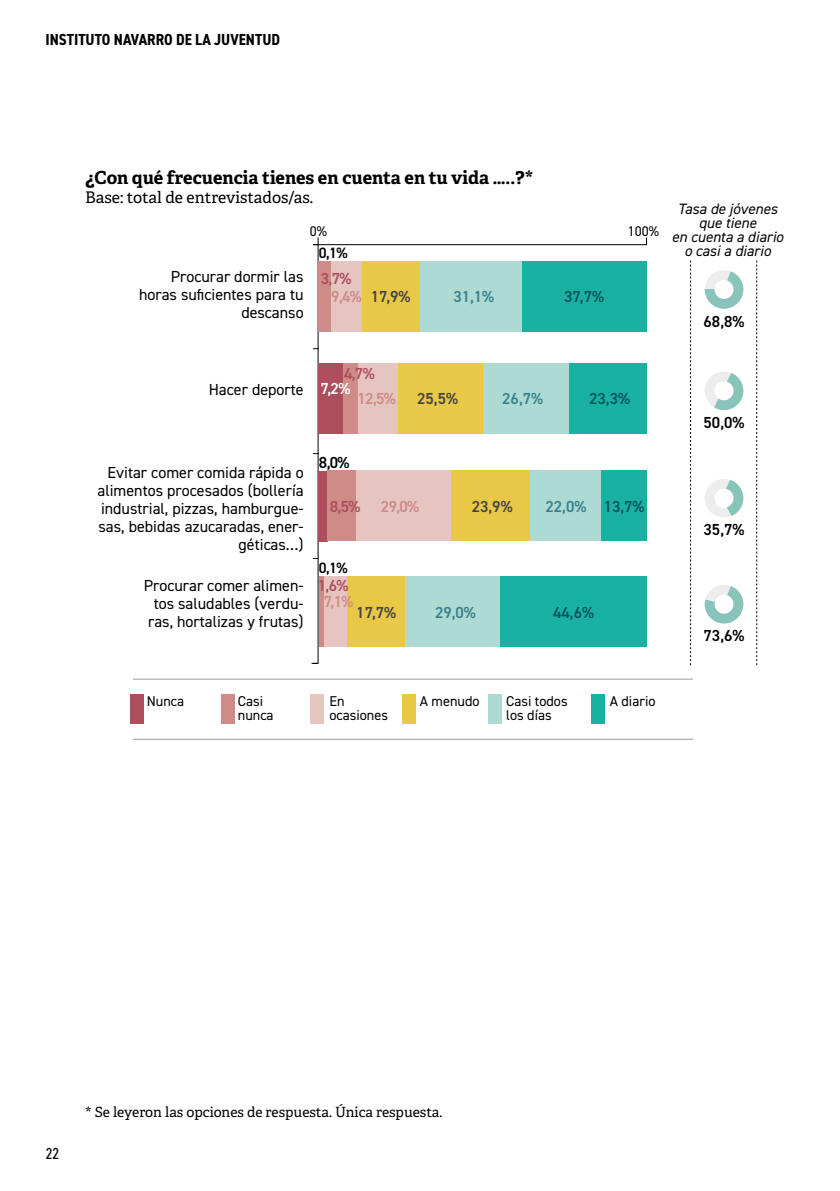
<style>
.page{position:relative;width:840px;height:1191px;background:#fff}
.page>*{position:absolute;margin:0;border:0;box-sizing:border-box;transform-origin:0 0}
.t1{font:700 18px "Adelle PE";letter-spacing:-.005em;color:#000}
.t2{font:16px/18px "DIN2014";color:#000;text-align:right}
.t3{font:16px "Adelle PE";color:#000}
.t4{font:700 condensed 16px "DIN2014";color:#000}
.t5{font:600 16px "DIN2014";color:#000}
.t6{font:600 16px "DIN2014";color:#00545f}
.t7{font:600 16px "DIN2014";color:#434342}
.t8{font:600 16px "DIN2014";color:#3a818d}
.t9{font:600 16px "DIN2014";color:#ce8b87}
.t10{font:600 16px "DIN2014";color:#ad4e5c}
.t11{font:600 16px "DIN2014";color:#fff}
.t12{font:condensed 16px "DIN2014";color:#000}
.t13{font:italic 15px/14px "DIN2014";color:#000;text-align:center}
.t14{font:600 15px "DIN2014";color:#000}
.t15{font:14.2px/14.2px "DIN2014";color:#000}
.t16{font:14px "Adelle PE";color:#000}
.t17{font:14px "DIN2014";color:#000}
</style>
<div class="page">
<div style="left:331px;top:261px;width:30px;height:70px;background:#e6c5c1"></div>
<div style="left:357px;top:363px;width:41px;height:70px;background:#e6c5c1"></div>
<div style="left:352px;top:470px;width:99px;height:71px;background:#e6c5c1"></div>
<div style="left:323px;top:576px;width:25px;height:71px;background:#e6c5c1"></div>
<div style="left:318px;top:261px;width:13px;height:70px;background:#ce8b87"></div>
<div style="left:342px;top:363px;width:15px;height:70px;background:#ce8b87"></div>
<div style="left:317px;top:363px;width:25px;height:70px;background:#ad4e5c"></div>
<div style="left:317px;top:471px;width:10px;height:70px;background:#ad4e5c"></div>
<div style="left:327px;top:470px;width:29px;height:71px;background:#ce8b87"></div>
<div style="left:318px;top:576px;width:5px;height:71px;background:#ce8b87"></div>
<div style="left:361px;top:261px;width:60px;height:70px;background:#eac847"></div>
<div style="left:398px;top:363px;width:85px;height:70px;background:#eac847"></div>
<div style="left:451px;top:470px;width:78px;height:71px;background:#eac847"></div>
<div style="left:347px;top:576px;width:58px;height:71px;background:#eac847"></div>
<div style="left:420px;top:261px;width:103px;height:70px;background:#addad2"></div>
<div style="left:483px;top:363px;width:87px;height:70px;background:#addad2"></div>
<div style="left:529px;top:470px;width:72px;height:71px;background:#addad2"></div>
<div style="left:405px;top:576px;width:95px;height:71px;background:#addad2"></div>
<div style="left:522px;top:261px;width:124px;height:70px;background:#19b1a2"></div>
<div style="left:569px;top:363px;width:77px;height:70px;background:#19b1a2"></div>
<div style="left:601px;top:470px;width:45px;height:71px;background:#19b1a2"></div>
<div style="left:500px;top:576px;width:146px;height:71px;background:#19b1a2"></div>
<svg style="left:756px;top:260px;width:1px;height:405px"></svg>
<hr style="left:313px;top:244px;width:333px;height:1px;background:#000">
<svg style="left:704px;top:270px;width:39px;height:39px"></svg>
<svg style="left:705px;top:372px;width:38px;height:38px"></svg>
<svg style="left:705px;top:479px;width:38px;height:38px"></svg>
<svg style="left:704px;top:585px;width:39px;height:38px"></svg>
<div style="left:310px;top:694px;width:13px;height:30px;background:#e6c5c1"></div>
<div style="left:401px;top:694px;width:14px;height:30px;background:#eac847"></div>
<div style="left:591px;top:694px;width:13px;height:30px;background:#19b1a2"></div>
<div style="left:488px;top:694px;width:13px;height:30px;background:#addad2"></div>
<div style="left:221px;top:694px;width:13px;height:30px;background:#ce8b87"></div>
<div style="left:130px;top:694px;width:13px;height:30px;background:#ad4e5c"></div>
<hr style="left:133px;top:678px;width:559px;height:1px;background:#9d9d9c">
<hr style="left:133px;top:739px;width:559px;height:1px;background:#9d9d9c">
<p class="t4" style="left:45px;top:29px;width:236px">INSTITUTO NAVARRO DE LA JUVENTUD</p>
<p class="t1" style="left:85px;top:164px;width:449px">¿Con qué frecuencia tienes en cuenta en tu vida …..?*</p>
<p class="t3" style="left:85px;top:186px;width:229px">Base: total de entrevistados/as.</p>
<p class="t17" style="left:310px;top:222px;width:19px">0%</p>
<p class="t17" style="left:627px;top:222px;width:33px">100%</p>
<p class="t2" style="left:139px;top:267px;width:166px">Procurar dormir las horas suficientes para tu descanso</p>
<p class="t14" style="left:319px;top:243px;width:30px">0,1%</p>
<p class="t10" style="left:320px;top:268px;width:32px">3,7%</p>
<p class="t9" style="left:331px;top:286px;width:32px">9,4%</p>
<p class="t7" style="left:370px;top:286px;width:41px">17,9%</p>
<p class="t8" style="left:453px;top:286px;width:42px">31,1%</p>
<p class="t6" style="left:564px;top:286px;width:41px">37,7%</p>
<p class="t13" style="left:671px;top:201px;width:113px">Tasa de jóvenes que tiene<br>en cuenta a diario o casi a diario</p>
<p class="t5" style="left:703px;top:310px;width:42px">68,8%</p>
<p class="t2" style="left:208px;top:380px;width:96px">Hacer deporte</p>
<p class="t10" style="left:344px;top:363px;width:32px">4,7%</p>
<p class="t11" style="left:320px;top:378px;width:31px">7,2%</p>
<p class="t9" style="left:357px;top:387px;width:40px">12,5%</p>
<p class="t7" style="left:417px;top:387px;width:42px">25,5%</p>
<p class="t8" style="left:502px;top:387px;width:42px">26,7%</p>
<p class="t6" style="left:589px;top:387px;width:42px">23,3%</p>
<p class="t2" style="left:97px;top:463px;width:207px">Evitar comer comida rápida o alimentos procesados (bollería industrial, pizzas, hamburgue&shy;sas, bebidas azucaradas, ener&shy;géticas…)</p>
<p class="t2" style="left:144px;top:576px;width:161px">Procurar comer alimen&shy;tos saludables (verdu&shy;ras, hortalizas y frutas)</p>
<p class="t5" style="left:319px;top:452px;width:32px">8,0%</p>
<p class="t10" style="left:330px;top:496px;width:32px">8,5%</p>
<p class="t14" style="left:319px;top:558px;width:30px">0,1%</p>
<p class="t9" style="left:381px;top:496px;width:40px">29,0%</p>
<p class="t10" style="left:317px;top:575px;width:32px">1,6%</p>
<p class="t9" style="left:323px;top:590px;width:31px">7,1%</p>
<p class="t7" style="left:356px;top:602px;width:41px">17,7%</p>
<p class="t7" style="left:471px;top:496px;width:42px">23,9%</p>
<p class="t8" style="left:435px;top:602px;width:42px">29,0%</p>
<p class="t8" style="left:545px;top:496px;width:42px">22,0%</p>
<p class="t6" style="left:603px;top:496px;width:42px">13,7%</p>
<p class="t6" style="left:553px;top:602px;width:42px">44,6%</p>
<p class="t5" style="left:703px;top:412px;width:42px">50,0%</p>
<p class="t5" style="left:703px;top:519px;width:42px">35,7%</p>
<p class="t5" style="left:703px;top:625px;width:42px">73,6%</p>
<p class="t15" style="left:238px;top:693px;width:37px">Casi nunca</p>
<p class="t15" style="left:506px;top:693px;width:63px">Casi todos los días</p>
<p class="t15" style="left:147px;top:693px;width:39px">Nunca</p>
<p class="t15" style="left:329px;top:693px;width:17px">En</p>
<p class="t15" style="left:419px;top:693px;width:61px">A menudo</p>
<p class="t15" style="left:609px;top:693px;width:47px">A diario</p>
<p class="t15" style="left:329px;top:707px;width:60px">ocasiones</p>
<p class="t12" style="left:46px;top:1142px;width:14px">22</p>
<p class="t16" style="left:85px;top:1101px;width:358px">* Se leyeron las opciones de respuesta. Única respuesta.</p>
</div>
